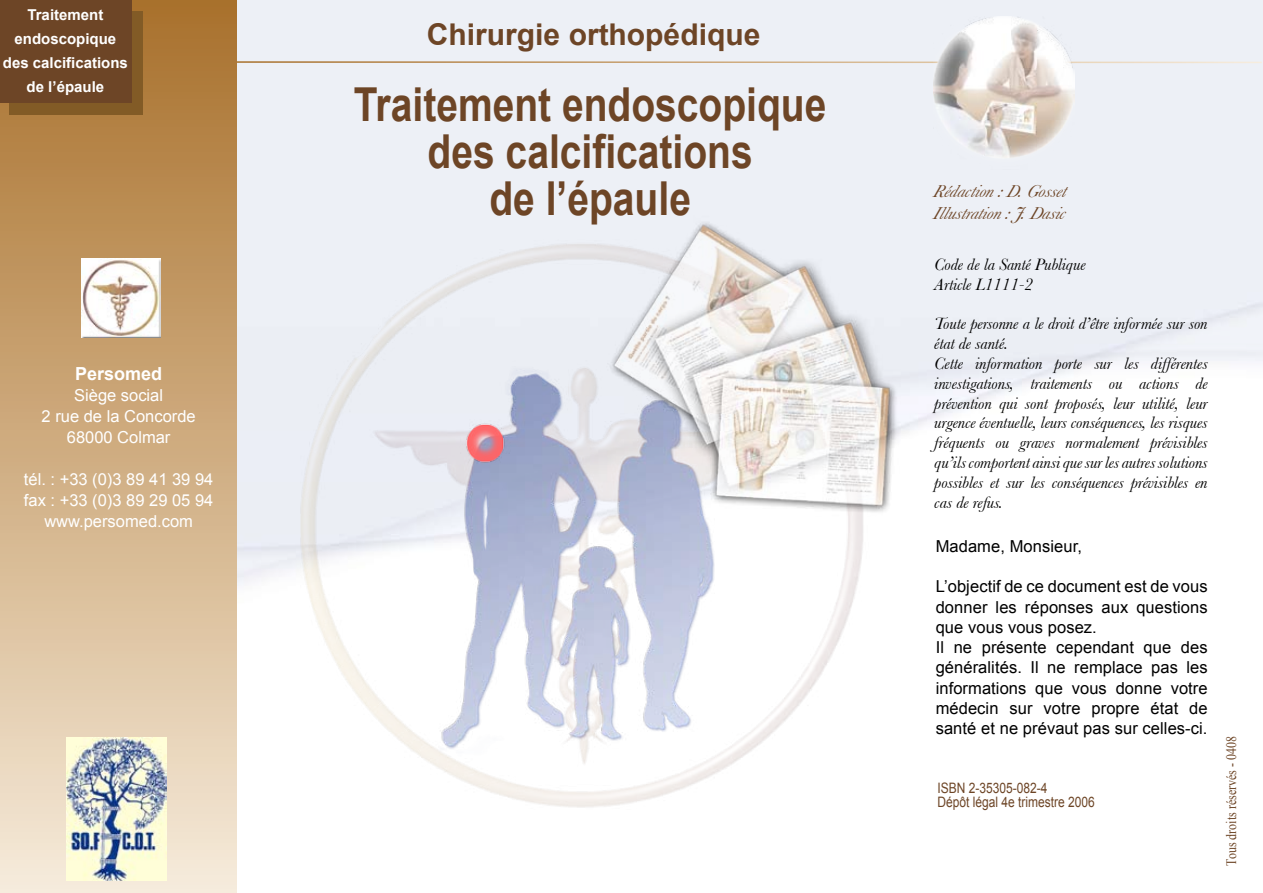
<style>
.page{position:relative;width:1263px;height:893px;background:#fff}
.page>*{position:absolute;margin:0;border:0;box-sizing:border-box;transform-origin:0 0}
.t1{font:700 46.8px/46.8px "Arial";color:#6d4526;text-align:center;scale:.83 1}
.t2{font:700 30px "Arial";color:#6d4526}
.t3{font:italic 18px/21.6px "Baskerville";color:#6d4526}
.t4{font:700 18px "Arial";color:#fff}
.t5{font:italic 17.25px/19.8px "Baskerville";letter-spacing:-.005em;color:#000}
.t6{font:16.5px/20.2px "Arial";letter-spacing:.005em;color:#000}
.t7{font:16.5px/21px "Arial";color:#fff;text-align:center}
.t8{font:700 15px/24px "Arial";color:#fff;text-align:center}
.t9{font:14.4px/14.4px "Arial";color:#6d4526;scale:.83 1}
.t10{font:14.4px "Times New Roman";color:#6d4526;scale:.83 1}
</style>
<div class="page">
<div style="left:0;top:0;width:237px;height:893px;background:linear-gradient(to bottom,#a86f2a,#f6ebd9)"></div>
<div style="left:9px;top:11px;width:134px;height:103px;background:#825b26"></div>
<img style="left:81px;top:258px;width:79px;height:79px">
<img style="left:934px;top:16px;width:140px;height:153px">
<div style="left:0;top:0;width:132px;height:102px;background:#6d4526"></div>
<img style="left:283px;top:223px;width:581px;height:586px">
<img style="left:580px;top:206px;width:376px;height:340px">
<img style="left:442px;top:403px;width:88px;height:77px">
<img style="left:67px;top:738px;width:100px;height:142px">
<p class="t8" style="left:3px;top:4px;width:127px">Traitement endoscopique des calcifications de l’épaule</p>
<p class="t4" style="left:75px;top:362px;width:89px">Persomed</p>
<p class="t7" style="left:42px;top:385px;width:156px">Siège social<br>2 rue de la Concorde<br>68000 Colmar</p>
<p class="t7" style="left:24px;top:469px;width:191px">tél. : +33 (0)3 89 41 39 94 fax : +33 (0)3 89 29 05 94 www.persomed.com</p>
<h2 class="t2" style="left:427px;top:15px;width:335px">Chirurgie orthopédique</h2>
<h1 class="t1" style="left:354px;top:83px;width:571px">Traitement endoscopique des calcifications<br>de l’épaule</h1>
<p class="t3" style="left:932px;top:180px;width:140px">Rédaction:D.Gosset<br>Illustration:J.Dasic</p>
<p class="t5" style="left:934px;top:254px;width:153px">Code de la Santé Publique<br>Article L1111-2</p>
<p class="t5" style="left:934px;top:314px;width:275px">Toute personne a le droit d’être informée sur son état de santé.<br>Cette information porte sur les différentes investigations, traitements ou actions de prévention qui sont proposés, leur utilité, leur urgence éventuelle, leurs conséquences, les risques fréquents ou graves normalement prévisibles qu’ils comportent ainsi que sur les autres solutions possibles et sur les conséquences prévisibles en cas de refus.</p>
<p class="t6" style="left:936px;top:536px;width:148px">Madame, Monsieur,</p>
<p class="t6" style="left:936px;top:576px;width:273px">L’objectif de ce document est de vous donner les réponses aux questions que vous vous posez.<br>Il ne présente cependant que des généralités. Il ne remplace pas les informations que vous donne votre médecin sur votre propre état de santé et ne prévaut pas sur celles-ci.</p>
<p class="t9" style="left:937px;top:781px;width:191px">ISBN 2-35305-082-4<br>Dépôt légal 4e trimestre 2006</p>
<p class="t10" style="left:1221px;top:866px;width:158px;rotate:-90deg">Tous droits réservés - 0408</p>
</div>
